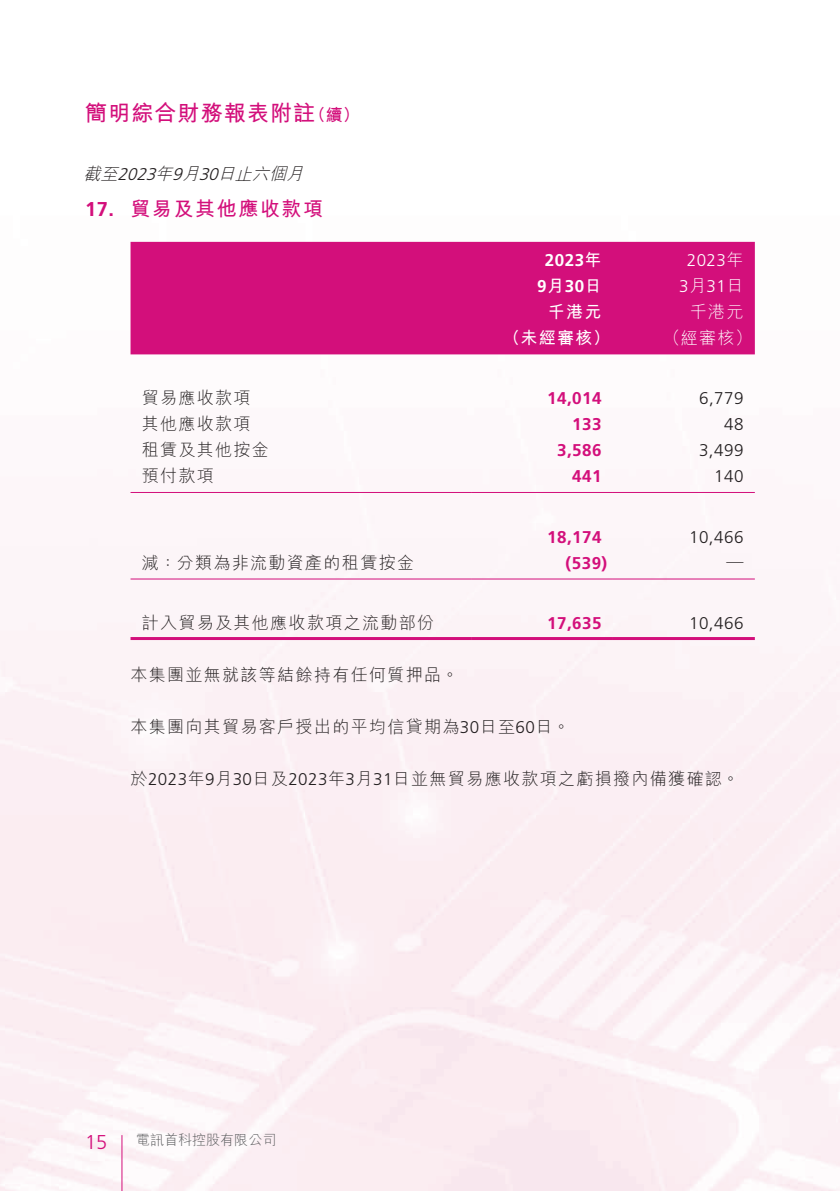
<style>
.page{position:relative;width:840px;height:1191px;background:#fff}
.page>*{position:absolute;margin:0;border:0;box-sizing:border-box;transform-origin:0 0}
.t1{font:700 22px "M Hei HK";letter-spacing:.05em;color:#d30f7b}
.t2{font:700 20px "M Hei HK";letter-spacing:.08em;color:#d30f7b}
.t3{font:700 20px "Frutiger LT Std";color:#d30f7b}
.t4{font:300 20px "Frutiger LT Std";color:#d30f7b}
.t5{font:300 17px "M Hei HK";letter-spacing:.08em;color:#231f20}
.t6{font:700 17px "Frutiger LT Std";letter-spacing:.03em;color:#d30f7b}
.t7{font:300 17px "Frutiger LT Std";letter-spacing:.03em;color:#231f20}
.t8{font:italic 300 17px "M Hei HK";color:#231f20}
.t9{font:700 17px/26px "Frutiger LT Std";letter-spacing:.03em;color:#fff;text-align:center}
.t10{font:300 17px/26px "Frutiger LT Std";letter-spacing:.03em;color:#fff;text-align:center}
.t11{font:700 17px "M Hei HK";letter-spacing:.08em;color:#fff}
.t12{font:300 17px "M Hei HK";letter-spacing:.08em;color:#fff}
.t13{font:italic 300 17px "Frutiger LT Std";color:#231f20}
.t14{font:300 17px "Frutiger LT Std";color:#231f20}
.t15{font:700 17px "M Hei HK";color:#d30f7b}
.t16{font:300 17px "M Hei HK";color:#231f20}
.t17{font:300 14px "M Hei HK";color:#57585a}
.s1{font-family:"Frutiger LT Std"}
.s2{font-family:"M Hei HK"}
</style>
<div class="page">
<div style="left:0;top:241px;width:839px;height:950px;background:#fcf3f6"></div>
<hr style="left:121px;top:1135px;width:1px;height:56px;background:#d30f7b">
<div style="left:130px;top:242px;width:624px;height:112px;background:#d30f7b"></div>
<hr style="left:130px;top:492px;width:341px;height:1px;background:#d30f7b">
<hr style="left:471px;top:492px;width:141px;height:1px;background:#d30f7b">
<hr style="left:612px;top:492px;width:142px;height:1px;background:#d30f7b">
<hr style="left:130px;top:578px;width:341px;height:1px;background:#d30f7b">
<hr style="left:471px;top:578px;width:141px;height:1px;background:#d30f7b">
<hr style="left:612px;top:578px;width:142px;height:1px;background:#d30f7b">
<hr style="left:130px;top:637px;width:341px;height:3px;background:#d30f7b">
<hr style="left:471px;top:637px;width:141px;height:3px;background:#d30f7b">
<hr style="left:612px;top:637px;width:142px;height:3px;background:#d30f7b">
<p class="t1" style="left:85px;top:97px;width:231px">簡明綜合財務報表附註</p>
<p class="t15" style="left:309px;top:102px;width:52px">（續(</p>
<p class="t8" style="left:217px;top:161px;width:93px">日止六個月</p>
<p class="t8" style="left:155px;top:161px;width:25px">年</p>
<p class="t8" style="left:83px;top:161px;width:42px">截至</p>
<p class="t8" style="left:172px;top:161px;width:34px">月<span class="s1">9</span></p>
<p class="t13" style="left:117px;top:164px;width:45px">2023</p>
<p class="t13" style="left:199px;top:164px;width:26px">30</p>
<p class="t3" style="left:85px;top:198px;width:30px">17.</p>
<p class="t2" style="left:130px;top:194px;width:194px">貿易及其他應收款項</p>
<p class="t5" style="left:142px;top:386px;width:110px">貿易應收款項</p>
<p class="t5" style="left:142px;top:412px;width:110px">其他應收款項</p>
<p class="t5" style="left:142px;top:438px;width:128px">租賃及其他按金</p>
<p class="t5" style="left:142px;top:464px;width:73px">預付款項</p>
<p class="t9" style="left:537px;top:247px;width:66px">2023<span class="s2">年<br>月</span>9 30<span class="s2">日</span></p>
<p class="t10" style="left:678px;top:247px;width:66px">2023<span class="s2">年<br>月</span>3 31<span class="s2">日</span></p>
<p class="t12" style="left:689px;top:299px;width:55px">千港元</p>
<p class="t11" style="left:547px;top:299px;width:55px">千港元</p>
<p class="t11" style="left:503px;top:325px;width:108px">（未經審核）</p>
<p class="t12" style="left:663px;top:325px;width:90px">（經審核(</p>
<p class="t6" style="left:547px;top:388px;width:56px">14,014</p>
<p class="t14" style="left:698px;top:389px;width:46px">6,779</p>
<p class="t6" style="left:572px;top:414px;width:31px">133</p>
<p class="t7" style="left:723px;top:415px;width:21px">48</p>
<p class="t6" style="left:557px;top:440px;width:46px">3,586</p>
<p class="t7" style="left:698px;top:441px;width:46px">3,499</p>
<p class="t6" style="left:572px;top:466px;width:31px">441</p>
<p class="t7" style="left:713px;top:467px;width:31px">140</p>
<p class="t5" style="left:142px;top:550px;width:273px">減：分類為非流動資產的租賃按金</p>
<p class="t6" style="left:547px;top:527px;width:56px">18,174</p>
<p class="t6" style="left:565px;top:553px;width:43px">)539(</p>
<p class="t7" style="left:688px;top:527px;width:56px">10,466</p>
<p class="t16" style="left:726px;top:550px;width:18px">—</p>
<p class="t5" style="left:142px;top:611px;width:293px">計入貿易及其他應收款項之流動部份</p>
<p class="t5" style="left:130px;top:663px;width:329px">本集團並無就該等結餘持有任何質押品。</p>
<p class="t5" style="left:130px;top:715px;width:440px">本集團向其貿易客戶授出的平均信貸期為<span class="s1">30</span>日至<span class="s1">60</span>日。</p>
<p class="t5" style="left:130px;top:767px;width:610px">於<span class="s1">2023</span>年 月<span class="s1">9 30</span>日及<span class="s1">2023</span>年 月<span class="s1">3 31</span>日並無貿易應收款項之虧損撥內備獲確認。</p>
<p class="t6" style="left:547px;top:613px;width:56px">17,635</p>
<p class="t7" style="left:688px;top:614px;width:56px">10,466</p>
<p class="t4" style="left:85px;top:1131px;width:24px">15</p>
<p class="t17" style="left:136px;top:1130px;width:141px">電訊首科控股有限公司</p>
</div>
